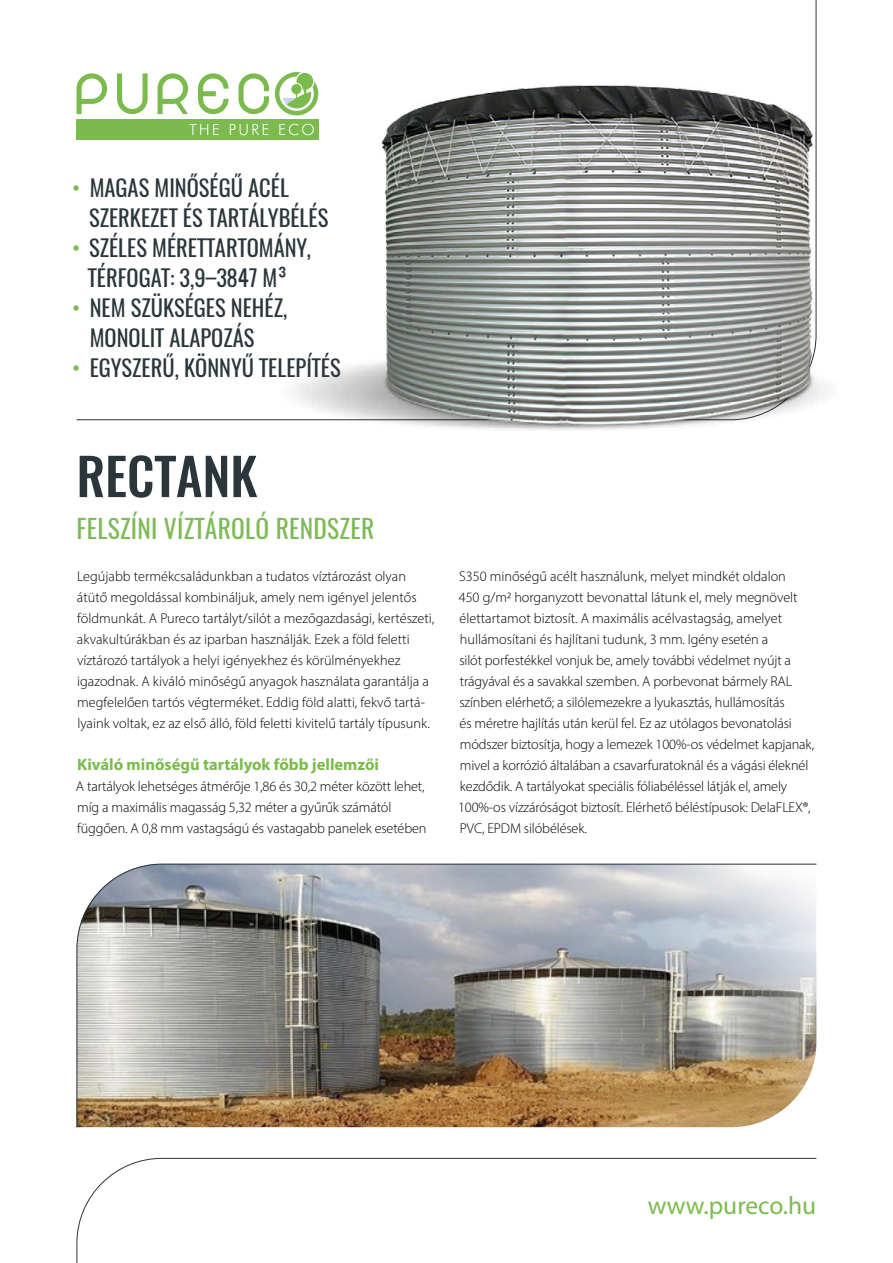
<style>
.page{position:relative;width:893px;height:1263px;background:#fff}
.page>*{position:absolute;margin:0;border:0;box-sizing:border-box;transform-origin:0 0}
.t1{font:500 51px "Oswald";color:#2a363b}
.t2{font:25.5px "Oswald";letter-spacing:.01em;color:#7eba58}
.t3{font:25.5px "Myriad Pro";color:#7bbb4d}
.t4{font:22.5px/30px "Oswald";color:#2a363b}
.t5{font:700 16.5px "Myriad Pro";color:#7bbb4d}
.t6{font:300 14.25px/21px "Myriad Pro";letter-spacing:-.005em;color:#000}
.s1{color:#7bbb4d}
</style>
<div class="page">
<img style="left:142px;top:62px;width:683px;height:368px">
<div style="left:77px;top:120px;width:242px;height:20px;background:#7bbb4d"></div>
<svg style="left:77px;top:73px;width:192px;height:41px"></svg>
<svg style="left:189px;top:124px;width:125px;height:11px"></svg>
<svg style="left:275px;top:72px;width:43px;height:43px"></svg>
<svg style="left:76px;top:1157px;width:741px;height:106px"></svg>
<img style="left:76px;top:863px;width:741px;height:265px">
<h3 class="t4" style="left:89px;top:171px;width:241px;text-indent:-17px"><span class="s1">•</span> MAGAS MINŐSÉGŰ ACÉL<br>SZERKEZET ÉS TARTÁLYBÉLÉS</h3>
<h3 class="t4" style="left:72px;top:231px;width:240px;text-align:center"><span class="s1">•</span> SZÉLES MÉRETTARTOMÁNY,<br>TÉRFOGAT: 3,9–3847 M³</h3>
<h3 class="t4" style="left:90px;top:291px;width:199px;text-indent:-18px"><span class="s1">•</span> NEM SZÜKSÉGES NEHÉZ,<br>MONOLIT ALAPOZÁS</h3>
<h3 class="t4" style="left:72px;top:350px;width:270px"><span class="s1">•</span> EGYSZERŰ, KÖNNYŰ TELEPÍTÉS</h3>
<h1 class="t1" style="left:77px;top:450px;width:182px">RECTANK</h1>
<h2 class="t2" style="left:77px;top:506px;width:299px">FELSZÍNI VÍZTÁROLÓ RENDSZER</h2>
<p class="t6" style="left:77px;top:566px;width:359px">Legújabb termékcsaládunkban a tudatos víztározást olyan átütő megoldással kombináljuk, amely nem igényel jelentős földmunkát. A Pureco tartályt/silót a mezőgazdasági, kertészeti, akvakultúrákban és az iparban használják. Ezek a föld feletti víztározó tartályok a helyi igényekhez és körülményekhez igazodnak. A kiváló minőségű anyagok használata garantálja a megfelelően tartós végterméket. Eddig föld alatti, fekvő tartá&shy;lyaink voltak, ez az első álló, föld feletti kivitelű tartály típusunk.</p>
<p class="t5" style="left:77px;top:754px;width:303px">Kiváló minőségű tartályok főbb jellemzői</p>
<p class="t6" style="left:76px;top:776px;width:352px">A tartályok lehetséges átmérője 1,86 és 30,2 méter között lehet, míg a maximális magasság 5,32 méter a gyűrűk számától függően. A 0,8 mm vastagságú és vastagabb panelek esetében</p>
<p class="t6" style="left:458px;top:566px;width:358px">S350 minőségű acélt használunk, melyet mindkét oldalon<br>450 g/m2 horganyzott bevonattal látunk el, mely megnövelt élettartamot biztosít. A maximális acélvastagság, amelyet hullámosítani és hajlítani tudunk, 3 mm. Igény esetén a<br>silót porfestékkel vonjuk be, amely további védelmet nyújt a trágyával és a savakkal szemben. A porbevonat bármely RAL színben elérhető; a silólemezekre a lyukasztás, hullámosítás<br>és méretre hajlítás után kerül fel. Ez az utólagos bevonatolási módszer biztosítja, hogy a lemezek 100%-os védelmet kapjanak, mivel a korrózió általában a csavarfuratoknál és a vágási éleknél kezdődik. A tartályokat speciális fóliabéléssel látják el, amely 100%-os vízzáróságot biztosít. Elérhető béléstípusok: DelaFLEX®, PVC, EPDM silóbélések.</p>
<h2 class="t3" style="left:648px;top:1190px;width:170px">www.pureco.hu</h2>
</div>
